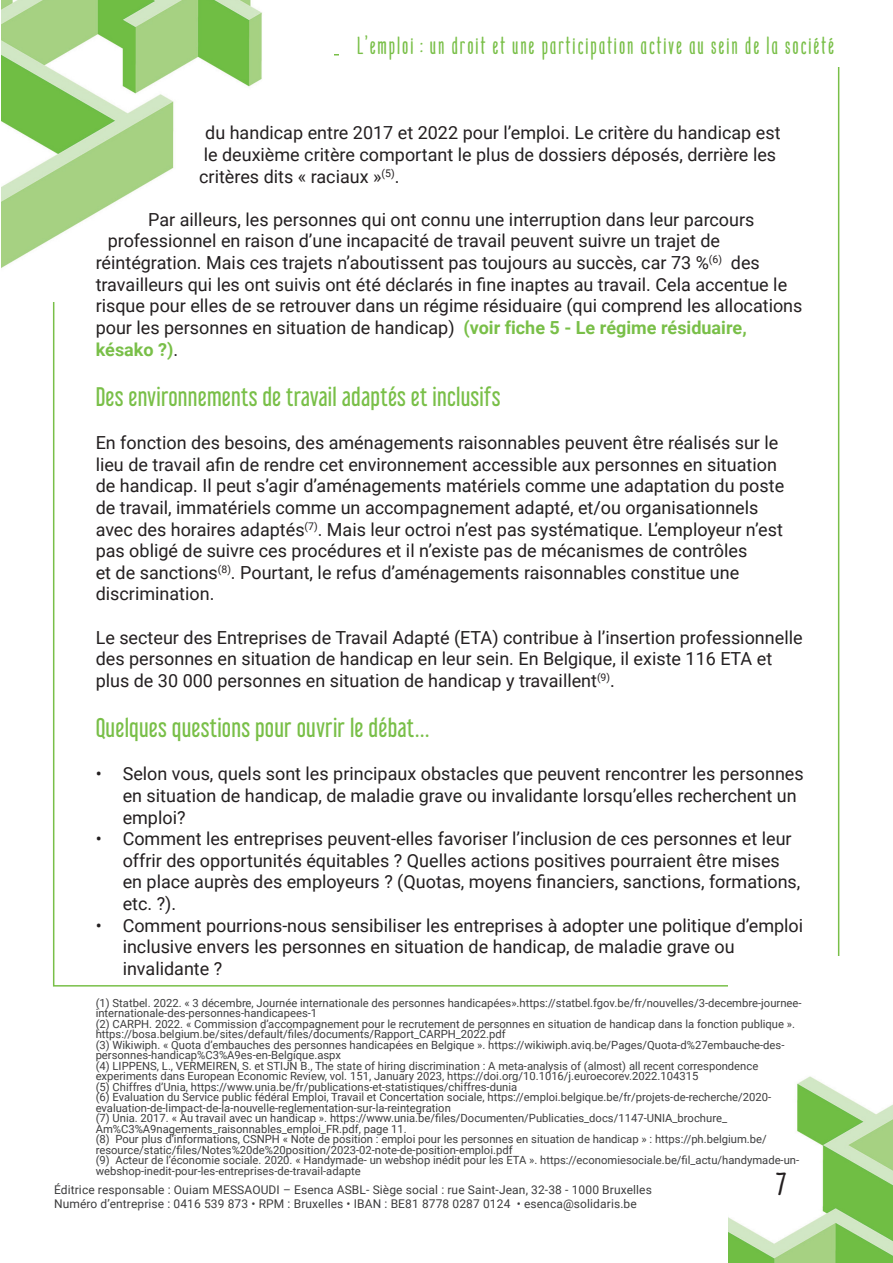
<style>
.page{position:relative;width:893px;height:1263px;background:#fff}
.page>*{position:absolute;margin:0;border:0;box-sizing:border-box;transform-origin:0 0}
.t1{font:34.5px "Mangaba";color:#231f20}
.t2{font:24px "Libel Suit Rg";letter-spacing:.01em;color:#79bf48}
.t3{font:24px "Mangaba";letter-spacing:.08em;color:#79bf48}
.t4{font:18px/21.6px "Roboto";color:#231f20}
.t5{font:700 18px "Roboto";color:#79bf48}
.t6{font:12px/14.4px "Roboto";letter-spacing:.01em;color:#3c3c3d}
.t7{font:11.25px/10.5px "Roboto";color:#3e3e3f}
.s1{font-weight:700;color:#79bf48}
.s2{font-weight:400;color:#231f20}
</style>
<div class="page">
<img style="left:729px;top:1076px;width:164px;height:187px">
<img style="left:1px;top:0;width:261px;height:269px">
<h2 class="t3" style="left:357px;top:30px;width:479px">L’emploi : un droit et une participation active au sein de la société</h2>
<p class="t4" style="left:199px;top:122px;width:583px;text-indent:6px">du handicap entre 2017 et 2022 pour l’emploi. Le critère du handicap est le deuxième critère comportant le plus de dossiers déposés, derrière les critères dits « raciaux »<sup>(5)</sup>.</p>
<p class="t4" style="left:148px;top:208px;width:608px">Par ailleurs, les personnes qui ont connu une interruption dans leur parcours</p>
<p class="t4" style="left:108px;top:230px;width:614px">professionnel en raison d’une incapacité de travail peuvent suivre un trajet de</p>
<p class="t4" style="left:96px;top:251px;width:666px">réintégration. Mais ces trajets n’aboutissent pas toujours au succès, car 73 %<sup>(6)</sup> des</p>
<p class="t4" style="left:96px;top:273px;width:693px">travailleurs qui les ont suivis ont été déclarés in fine inaptes au travail. Cela accentue le</p>
<p class="t4" style="left:96px;top:294px;width:708px">risque pour elles de se retrouver dans un régime résiduaire (qui comprend les allocations</p>
<p class="t4" style="left:96px;top:316px;width:652px">pour les personnes en situation de handicap) <span class="s1">(voir fiche 5 - Le régime résiduaire,</span></p>
<p class="t5" style="left:96px;top:336px;width:84px">késako ?)<span class="s2">.</span></p>
<h2 class="t2" style="left:96px;top:377px;width:406px">Des environnements de travail adaptés et inclusifs</h2>
<p class="t4" style="left:96px;top:431px;width:690px">En fonction des besoins, des aménagements raisonnables peuvent être réalisés sur le lieu de travail afin de rendre cet environnement accessible aux personnes en situation de handicap. Il peut s’agir d’aménagements matériels comme une adaptation du poste de travail, immatériels comme un accompagnement adapté, et/ou organisationnels avec des horaires adaptés<sup>(7)</sup>. Mais leur octroi n’est pas systématique. L’employeur n’est pas obligé de suivre ces procédures et il n’existe pas de mécanismes de contrôles<br>et de sanctions<sup>(8)</sup>. Pourtant, le refus d’aménagements raisonnables constitue une discrimination.</p>
<p class="t4" style="left:96px;top:626px;width:708px">Le secteur des Entreprises de Travail Adapté (ETA) contribue à l’insertion professionnelle des personnes en situation de handicap en leur sein. En Belgique, il existe 116 ETA et plus de 30 000 personnes en situation de handicap y travaillent<sup>(9)</sup>.</p>
<h2 class="t2" style="left:96px;top:708px;width:335px">Quelques questions pour ouvrir le débat…</h2>
<p class="t4" style="left:123px;top:762px;width:683px;text-indent:-27px">• Selon vous, quels sont les principaux obstacles que peuvent rencontrer les personnes en situation de handicap, de maladie grave ou invalidante lorsqu’elles recherchent un emploi?</p>
<p class="t4" style="left:123px;top:827px;width:679px;text-indent:-27px">• Comment les entreprises peuvent-elles favoriser l’inclusion de ces personnes et leur offrir des opportunités équitables ? Quelles actions positives pourraient être mises en place auprès des employeurs ? (Quotas, moyens financiers, sanctions, formations, etc. ?).</p>
<p class="t4" style="left:123px;top:914px;width:682px;text-indent:-27px">• Comment pourrions-nous sensibiliser les entreprises à adopter une politique d’emploi inclusive envers les personnes en situation de handicap, de maladie grave ou invalidante ?</p>
<p class="t7" style="left:96px;top:997px;width:707px">(1) Statbel. 2022. « 3 décembre, Journée internationale des personnes handicapées».https://statbel.fgov.be/fr/nouvelles/3-decembre-journee&shy;internationale-des-personnes-handicapees-1<br>(2) CARPH. 2022. « Commission d’accompagnement pour le recrutement de personnes en situation de handicap dans la fonction publique ». https://bosa.belgium.be/sites/default/files/documents/Rapport_CARPH_2022.pdf<br>(3) Wikiwiph. « Quota d’embauches des personnes handicapées en Belgique ». https://wikiwiph.aviq.be/Pages/Quota-d%27embauche-des&shy;personnes-handicap%C3%A9es-en-Belgique.aspx<br>(4) LIPPENS, L., VERMEIREN, S. et STIJN B., The state of hiring discrimination : A meta-analysis of (almost) all recent correspondence experiments dans European Economic Review, vol. 151, January 2023, https://doi.org/10.1016/j.euroecorev.2022.104315<br>(5) Chiffres d’Unia, https://www.unia.be/fr/publications-et-statistiques/chiffres-dunia<br>(6) Evaluation du Service public fédéral Emploi, Travail et Concertation sociale, https://emploi.belgique.be/fr/projets-de-recherche/2020- evaluation-de-limpact-de-la-nouvelle-reglementation-sur-la-reintegration<br>(7) Unia. 2017. « Au travail avec un handicap ». https://www.unia.be/files/Documenten/Publicaties_docs/1147-UNIA_brochure_ Am%C3%A9nagements_raisonnables_emploi_FR.pdf, page 11.<br>(8) Pour plus d’informations, CSNPH « Note de position : emploi pour les personnes en situation de handicap » : https://ph.belgium.be/ resource/static/files/Notes%20de%20position/2023-02-note-de-position-emploi.pdf<br>(9) Acteur de l’économie sociale. 2020. « Handymade- un webshop inédit pour les ETA ». https://economiesociale.be/fil_actu/handymade-un&shy;webshop-inedit-pour-les-entreprises-de-travail-adapte</p>
<h1 class="t1" style="left:776px;top:1166px;width:12px">17</h1>
<p class="t6" style="left:54px;top:1182px;width:599px">Éditrice responsable : Ouiam MESSAOUDI – Esenca ASBL- Siège social : rue Saint-Jean, 32-38 - 1000 Bruxelles<br>Numéro d’entreprise : 0416 539 873 • RPM : Bruxelles • IBAN : BE81 8778 0287 0124 • esenca@solidaris.be</p>
</div>
